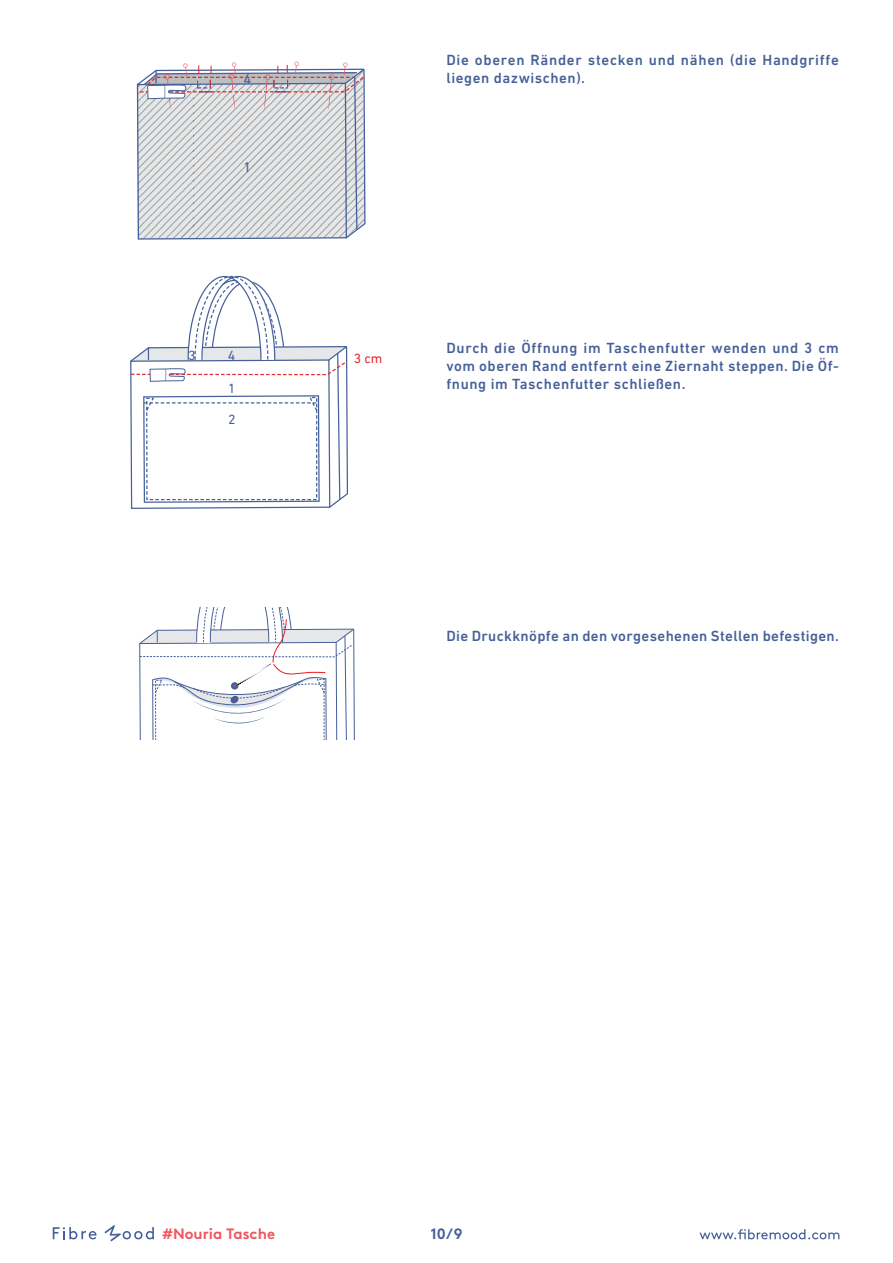
<style>
.page{position:relative;width:893px;height:1263px;background:#fff}
.page>*{position:absolute;margin:0;border:0;box-sizing:border-box;transform-origin:0 0}
.t1{font:500 15px/18px "DIN Next LT Pro";letter-spacing:.035em;color:#456099}
.t2{font:700 15px "Brown";color:#f0565d}
.t3{font:700 15px "Brown";color:#456099}
.t4{font:14.4px "DIN Next LT Pro";color:#466099}
.t5{font:13.65px "DIN Next LT Pro";color:#466099}
.t6{font:13.65px "DIN Next LT Pro";color:#e9262a}
</style>
<div class="page">
<svg style="left:699px;top:1229px;width:140px;height:10px"></svg>
<svg style="left:53px;top:1227px;width:44px;height:12px"></svg>
<svg style="left:104px;top:1225px;width:50px;height:16px"></svg>
<svg style="left:130px;top:275px;width:218px;height:234px"></svg>
<svg style="left:136px;top:61px;width:230px;height:179px;background:#d1d1d6"></svg>
<svg style="left:139px;top:608px;width:216px;height:131px"></svg>
<p class="t4" style="left:244px;top:71px;width:9px">4</p>
<p class="t4" style="left:244px;top:159px;width:9px">1</p>
<p class="t5" style="left:188px;top:347px;width:9px">3</p>
<p class="t5" style="left:228px;top:347px;width:9px">4</p>
<p class="t5" style="left:228px;top:380px;width:9px">1</p>
<p class="t5" style="left:228px;top:411px;width:9px">2</p>
<p class="t1" style="left:446px;top:51px;width:394px">Die oberen Ränder stecken und nähen (die Handgriffe liegen dazwischen).</p>
<p class="t6" style="left:354px;top:351px;width:30px">3 cm</p>
<p class="t1" style="left:446px;top:339px;width:394px;text-align:justify">Durch die Öffnung im Taschenfutter wenden und 3 cm vom oberen Rand entfernt eine Ziernaht steppen. Die Öf&shy;fnung im Taschenfutter schließen.</p>
<p class="t1" style="left:446px;top:627px;width:394px">Die Druckknöpfe an den vorgesehenen Stellen befestigen.</p>
<p class="t2" style="left:162px;top:1222px;width:114px">#Nouria Tasche</p>
<p class="t3" style="left:430px;top:1221px;width:34px">10/9</p>
</div>
